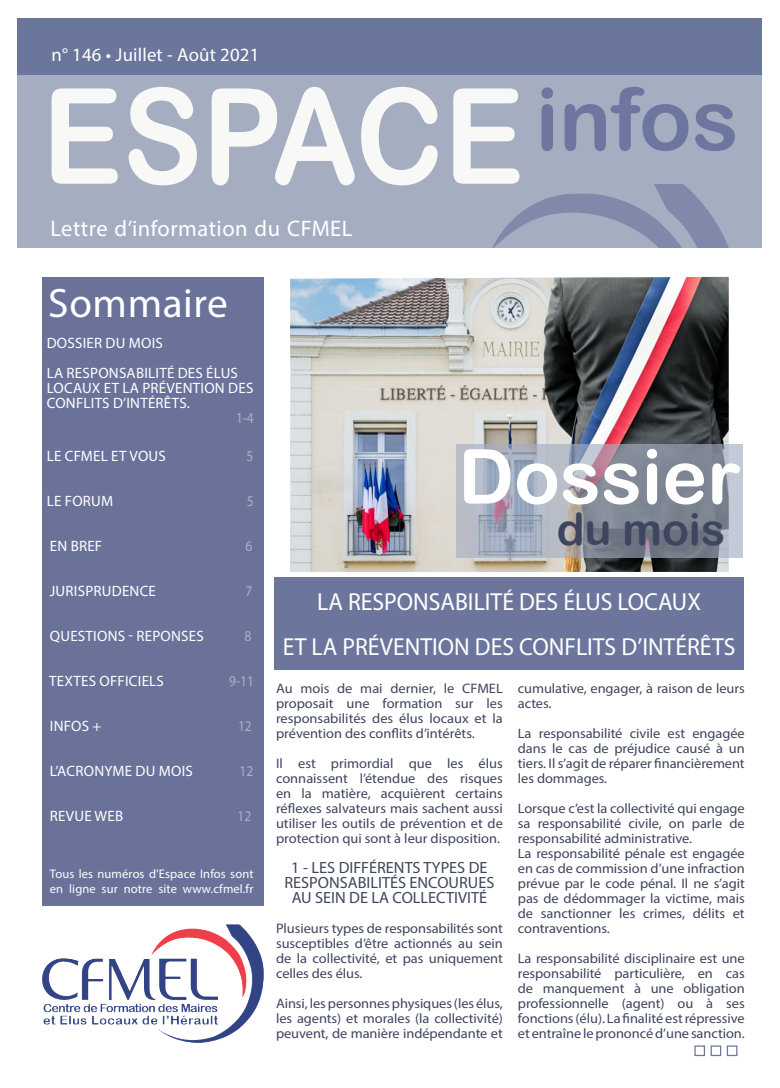
<style>
.page{position:relative;width:780px;height:1088px;background:#fff}
.page>*{position:absolute;margin:0;border:0;box-sizing:border-box;transform-origin:0 0}
.t1{font:133px "Arial Rounded MT Bold";color:#f8f8f7;scale:.9 1}
.t2{font:86.75px "Arial Rounded MT Bold";color:#6d769e}
.t3{font:75.88px "Arial Rounded MT Bold";color:#fff}
.t4{font:44.5px "Arial Rounded MT Bold";color:#3e455f}
.t5{font:41.25px "Myriad Pro";letter-spacing:.015em;color:#fff}
.t6{font:24.75px/45px "Myriad Pro";color:#fff;text-align:center;scale:.96 1}
.t7{font:22.5px "Myriad Pro";letter-spacing:.02em;color:#fff}
.t8{font:18.75px "Myriad Pro";letter-spacing:.01em;color:#fff}
.texte_normal{font:16.25px/15px "Myriad Pro";color:#3e455f;text-align:center}
.t9{font:15px/15px "Myriad Pro";letter-spacing:.015em;color:#fff}
.t10{font:15px "Myriad Pro";letter-spacing:-.005em;color:#acafc5;scale:.9 1}
.texte_normal-2{font:13.75px/15px "Myriad Pro";letter-spacing:-.005em;color:#3e455f;text-align:justify;scale:1.05 1}
.t11{font:12.5px/15px "Myriad Pro";letter-spacing:.01em;color:#fff}
</style>
<div class="page">
<div style="left:18px;top:74px;width:744px;height:173px;background:#a5aec1"></div>
<div style="left:18px;top:18px;width:744px;height:56px;background:#6b769c"></div>
<img style="left:42px;top:925px;width:222px;height:117px">
<div style="left:43px;top:277px;width:221px;height:628px;background:#6a729a"></div>
<div style="left:726px;top:1045px;width:11px;height:11px;background:#fff;border:1px solid #6c769c"></div>
<div style="left:710px;top:1045px;width:11px;height:11px;background:#fff;border:1px solid #6c769c"></div>
<div style="left:694px;top:1045px;width:11px;height:11px;background:#fff;border:1px solid #6c769c"></div>
<img style="left:290px;top:277px;width:438px;height:295px">
<div style="left:274px;top:577px;width:469px;height:92px;background:#6c769c"></div>
<svg style="left:456px;top:445px;width:286px;height:113px;background:#969ba9"></svg>
<img style="left:493px;top:184px;width:235px;height:63px">
<p class="t8" style="left:51px;top:44px;width:209px">n° 146 • Juillet - Août 2021</p>
<p class="t1" style="left:42px;top:58px;width:536px">ESPACE</p>
<p class="t2" style="left:535px;top:68px;width:205px">infos</p>
<p class="t7" style="left:50px;top:215px;width:303px">Lettre d’information du CFMEL</p>
<p class="t5" style="left:48px;top:278px;width:181px">Sommaire</p>
<p class="t9" style="left:47px;top:335px;width:118px">DOSSIER DU MOIS</p>
<p class="t9" style="left:47px;top:365px;width:208px">LA RESPONSABILITÉ DES ÉLUS<br>LOCAUX ET LA PRÉVENTION DES<br>CONFLITS D’INTÉRÊTS.</p>
<p class="t10" style="left:236px;top:409px;width:21px">1-4</p>
<p class="t9" style="left:47px;top:448px;width:121px">LE CFMEL ET VOUS</p>
<p class="t10" style="left:246px;top:446px;width:9px">5</p>
<p class="t9" style="left:47px;top:493px;width:68px">LE FORUM</p>
<p class="t10" style="left:247px;top:491px;width:9px">5</p>
<p class="t9" style="left:50px;top:538px;width:54px">EN BREF</p>
<p class="t10" style="left:245px;top:536px;width:9px">6</p>
<p class="t9" style="left:50px;top:583px;width:108px">JURISPRUDENCE</p>
<p class="t10" style="left:245px;top:581px;width:9px">7</p>
<p class="t9" style="left:50px;top:628px;width:155px">QUESTIONS - REPONSES</p>
<p class="t10" style="left:244px;top:626px;width:9px">8</p>
<p class="t9" style="left:49px;top:673px;width:116px">TEXTES OFFICIELS</p>
<p class="t10" style="left:229px;top:671px;width:29px">9-11</p>
<p class="t9" style="left:50px;top:718px;width:53px">INFOS +</p>
<p class="t10" style="left:238px;top:716px;width:17px">12</p>
<p class="t9" style="left:50px;top:763px;width:144px">L’ACRONYME DU MOIS</p>
<p class="t10" style="left:239px;top:761px;width:17px">12</p>
<p class="t9" style="left:50px;top:808px;width:75px">REVUE WEB</p>
<p class="t10" style="left:237px;top:806px;width:17px">12</p>
<p class="t11" style="left:50px;top:866px;width:205px">Tous les numéros d’Espace Infos sont en ligne sur notre site www.cfmel.fr</p>
<p class="t3" style="left:458px;top:432px;width:284px">Dossier</p>
<p class="t4" style="left:556px;top:503px;width:170px">du mois</p>
<h3 class="t6" style="left:283px;top:579px;width:473px">LA RESPONSABILITÉ DES ÉLUS LOCAUX<br>ET LA PRÉVENTION DES CONFLITS D’INTÉRÊTS</h3>
<p class="texte_normal-2" style="left:276px;top:680px;width:217px">Au mois de mai dernier, le CFMEL proposait une formation sur les responsabilités des élus locaux et la prévention des conflits d’intérêts.</p>
<p class="texte_normal-2" style="left:276px;top:755px;width:217px">Il est primordial que les élus connaissent l’étendue des risques en la matière, acquièrent certains réflexes salvateurs mais sachent aussi utiliser les outils de prévention et de protection qui sont à leur disposition.</p>
<p class="texte_normal" style="left:284px;top:860px;width:211px">1 - LES DIFFÉRENTS TYPES DE<br>RESPONSABILITÉS ENCOURUES<br>AU SEIN DE LA COLLECTIVITÉ</p>
<p class="texte_normal-2" style="left:276px;top:920px;width:217px">Plusieurs types de responsabilités sont susceptibles d’être actionnés au sein de la collectivité, et pas uniquement celles des élus.</p>
<p class="texte_normal-2" style="left:276px;top:995px;width:217px">Ainsi, les personnes physiques (les élus, les agents) et morales (la collectivité) peuvent, de manière indépendante et</p>
<p class="texte_normal-2" style="left:518px;top:680px;width:217px">cumulative, engager, à raison de leurs actes.</p>
<p class="texte_normal-2" style="left:518px;top:725px;width:217px">La responsabilité civile est engagée dans le cas de préjudice causé à un tiers. Il s’agit de réparer financièrement les dommages.</p>
<p class="texte_normal-2" style="left:518px;top:800px;width:217px">Lorsque c’est la collectivité qui engage sa responsabilité civile, on parle de responsabilité administrative.</p>
<p class="texte_normal-2" style="left:518px;top:845px;width:217px">La responsabilité pénale est engagée en cas de commission d’une infraction prévue par le code pénal. Il ne s’agit pas de dédommager la victime, mais de sanctionner les crimes, délits et contraventions.</p>
<p class="texte_normal-2" style="left:518px;top:950px;width:217px">La responsabilité disciplinaire est une responsabilité particulière, en cas de manquement à une obligation professionnelle (agent) ou à ses fonctions (élu). La finalité est répressive et entraîne le prononcé d’une sanction.</p>
</div>
